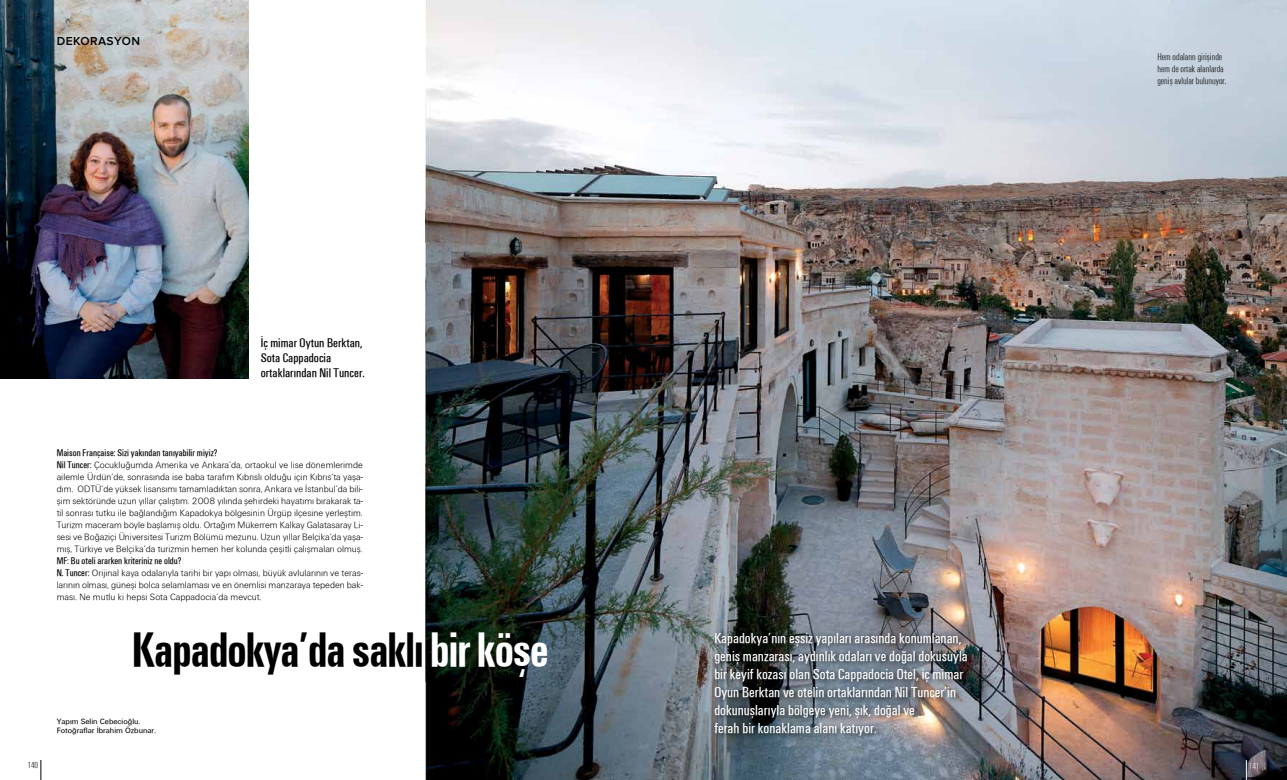
<style>
.page{position:relative;width:1287px;height:780px;background:#fff}
.page>*{position:absolute;margin:0;border:0;box-sizing:border-box;transform-origin:0 0}
.t1{font:50px "Unitus T Bold Condensedmaison";letter-spacing:-.02em;color:#000;scale:.9 1}
.t2{font:15px/18px "Unitus T Regular Condensedmaison";color:#fff}
.t3{font:13px/15px "Unitus T Regular Condensedmaison";color:#000}
.t4{font:600 12px "Proxima Nova";letter-spacing:.04em;color:#000}
.t5{font:10px "Unitus T Regular Condensedmaison";color:#000}
.t6{font:10px/12px "Unitus T Light Condensedmaison";color:#000}
.t7{font:9.5px/12px "Unitus T Lightmaison";color:#000;text-align:justify}
.t8{font:9px "Unitus T Light Condensedmaison";color:#000}
.t9{font:9px "Unitus T Light Condensedmaison";color:#fff}
.t10{font:8px/9px "Unitus T Regularmaison";color:#000}
.s1{font-family:"Unitus T Regular Condensedmaison";font-size:10px}
.s2{color:#fff}
</style>
<div class="page">
<img style="left:0;top:0;width:248px;height:378px">
<img style="left:426px;top:0;width:861px;height:780px">
<div style="left:711px;top:629px;width:262px;height:113px;background:#000;opacity:.75"></div>
<svg style="left:41px;top:760px;width:1px;height:20px"></svg>
<svg style="left:1246px;top:760px;width:1px;height:20px"></svg>
<p class="t4" style="left:57px;top:35px;width:85px">DEKORASYON</p>
<h3 class="t3" style="left:261px;top:334px;width:106px">İç mimar Oytun Berktan,<br>Sota Cappadocia ortaklarından Nil Tuncer.</h3>
<p class="t8" style="left:27px;top:760px;width:12px">140</p>
<p class="t5" style="left:57px;top:447px;width:162px">Maison Française: Sizi yakından tanıyabilir miyiz?</p>
<p class="t7" style="left:57px;top:459px;width:308px"><span class="s1">Nil Tuncer:</span> Çocukluğumda Amerika ve Ankara’da, ortaokul ve lise dönemlerimde ailemle Ürdün’de, sonrasında ise baba tarafım Kıbrıslı olduğu için Kıbrıs’ta yaşa&shy;dım. ODTÜ’de yüksek lisansımı tamamladıktan sonra, Ankara ve İstanbul’da bili&shy;şim sektöründe uzun yıllar çalıştım. 2008 yılında şehirdeki hayatımı bırakarak ta&shy;til sonrası tutku ile bağlandığım Kapadokya bölgesinin Ürgüp ilçesine yerleştim.<br>Turizm maceram böyle başlamış oldu. Ortağım Mükerrem Kalkay Galatasaray Li&shy;sesi ve Boğaziçi Üniversitesi Turizm Bölümü mezunu. Uzun yıllar Belçika’da yaşa&shy;mış, Türkiye ve Belçika’da turizmin hemen her kolunda çeşitli çalışmaları olmuş.</p>
<p class="t5" style="left:57px;top:555px;width:126px">MF: Bu oteli ararken kriteriniz ne oldu?</p>
<p class="t7" style="left:57px;top:567px;width:308px"><span class="s1">N. Tuncer:</span> Orijinal kaya odalarıyla tarihi bir yapı olması, büyük avlularının ve teras&shy;larının olması, güneşi bolca selamlaması ve en önemlisi manzaraya tepeden bak&shy;ması. Ne mutlu ki hepsi Sota Cappadocia’da mevcut.</p>
<h1 class="t1" style="left:132px;top:620px;width:465px">Kapadokya’da saklı <span class="s2">bir köşe</span></h1>
<p class="t2" style="left:714px;top:628px;width:255px">Kapadokya’nın eşsiz yapıları arasında konumlanan, geniş manzarası, aydınlık odaları ve doğal dokusuyla bir keyif kozası olan Sota Cappadocia Otel, iç mimar Oyun Berktan ve otelin ortaklarından Nil Tuncer’in dokunuşlarıyla bölgeye yeni, şık, doğal ve<br>ferah bir konaklama alanı katıyor.</p>
<p class="t10" style="left:57px;top:716px;width:101px">Yapım Selin Cebecioğlu.<br>Fotoğraflar İbrahim Özbunar.</p>
<p class="t6" style="left:1157px;top:50px;width:71px">Hem odaların girişinde hem de ortak alanlarda geniş avlular bulunuyor.</p>
<p class="t9" style="left:1249px;top:760px;width:12px">141</p>
</div>
